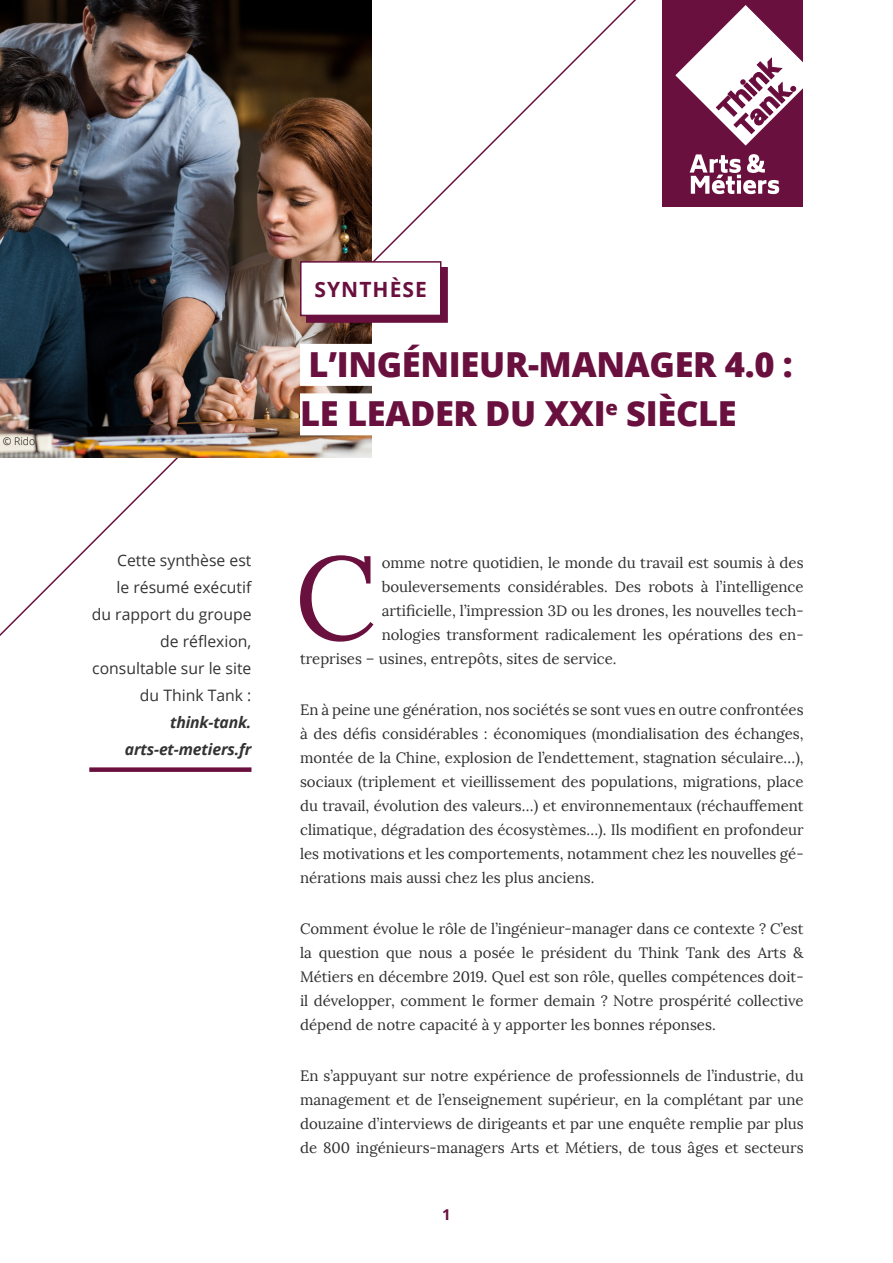
<style>
.page{position:relative;width:893px;height:1263px;background:#fff}
.page>*{position:absolute;margin:0;border:0;box-sizing:border-box;transform-origin:0 0}
.t1{font:117.9px "Lora";color:#69103e}
.t2{font:800 34.5px/49.5px "Open Sans";letter-spacing:-.01em;color:#69103e}
.t3{font:700 21px "Open Sans";letter-spacing:.05em;color:#69103e}
.t4{font:15.75px/27px "Open Sans";color:#333;text-align:right}
.t5{font:italic 700 15.75px/27px "Open Sans";letter-spacing:-.01em;color:#333;text-align:right}
.t6{font:15px/24px "Lora";color:#303030;text-align:justify}
.t7{font:700 15px "Open Sans";color:#69103e}
.t8{font:300 10.5px "Open Sans";color:#000}
</style>
<div class="page">
<img style="left:0;top:0;width:372px;height:458px">
<div style="left:662px;top:0;width:141px;height:206px;background:#69103e"></div>
<svg style="left:675px;top:5px;width:128px;height:141px"></svg>
<svg style="left:690px;top:154px;width:89px;height:40px"></svg>
<div style="left:300px;top:344px;width:493px;height:42px;background:#fff"></div>
<div style="left:300px;top:393px;width:305px;height:42px;background:#fff"></div>
<div style="left:89px;top:767px;width:162px;height:5px;background:#69103e"></div>
<div style="left:306px;top:267px;width:142px;height:55px;background:#69103e"></div>
<div style="left:301px;top:262px;width:140px;height:53px;background:#fff"></div>
<div style="left:300px;top:261px;width:141px;height:55px;border:2px solid #69103e"></div>
<p class="t8" style="left:3px;top:434px;width:34px">© Rido</p>
<h3 class="t3" style="left:315px;top:274px;width:114px">SYNTHÈSE</h3>
<h2 class="t2" style="left:300px;top:338px;width:494px">L’INGÉNIEUR-MANAGER 4.0 :<br>LE LEADER DU XXI<sup>e</sup> SIÈCLE</h2>
<p class="t4" style="left:92px;top:546px;width:161px">Cette synthèse est<br>le résumé exécutif<br>du rapport du groupe de réflexion, consultable sur le site du Think Tank :</p>
<p class="t5" style="left:125px;top:708px;width:128px">think-tank. arts-et-metiers.fr</p>
<h1 class="t1" style="left:295px;top:526px;width:84px">C</h1>
<p class="t6" style="left:382px;top:550px;width:423px">omme notre quotidien, le monde du travail est soumis à des</p>
<p class="t6" style="left:382px;top:574px;width:423px">bouleversements considérables. Des robots à l’intelligence</p>
<p class="t6" style="left:382px;top:598px;width:423px">artificielle, l’impression 3D ou les drones, les nouvelles tech-</p>
<p class="t6" style="left:382px;top:622px;width:423px">nologies transforment radicalement les opérations des en-</p>
<p class="t6" style="left:300px;top:646px;width:318px">treprises – usines, entrepôts, sites de service.</p>
<p class="t6" style="left:300px;top:697px;width:505px">En à peine une génération, nos sociétés se sont vues en outre confrontées à des défis considérables : économiques (mondialisation des échanges, montée de la Chine, explosion de l’endettement, stagnation séculaire…), sociaux (triplement et vieillissement des populations, migrations, place du travail, évolution des valeurs…) et environnementaux (réchauffement climatique, dégradation des écosystèmes…). Ils modifient en profondeur les motivations et les comportements, notamment chez les nouvelles gé&shy;nérations mais aussi chez les plus anciens.</p>
<p class="t6" style="left:300px;top:916px;width:505px">Comment évolue le rôle de l’ingénieur-manager dans ce contexte ? C’est la question que nous a posée le président du Think Tank des Arts &amp; Métiers en décembre 2019. Quel est son rôle, quelles compétences doit&shy;il développer, comment le former demain ? Notre prospérité collective dépend de notre capacité à y apporter les bonnes réponses.</p>
<p class="t6" style="left:300px;top:1063px;width:505px">En s’appuyant sur notre expérience de professionnels de l’industrie, du management et de l’enseignement supérieur, en la complétant par une douzaine d’interviews de dirigeants et par une enquête remplie par plus de 800 ingénieurs-managers Arts et Métiers, de tous âges et secteurs</p>
<p class="t7" style="left:442px;top:1204px;width:10px">1</p>
</div>
